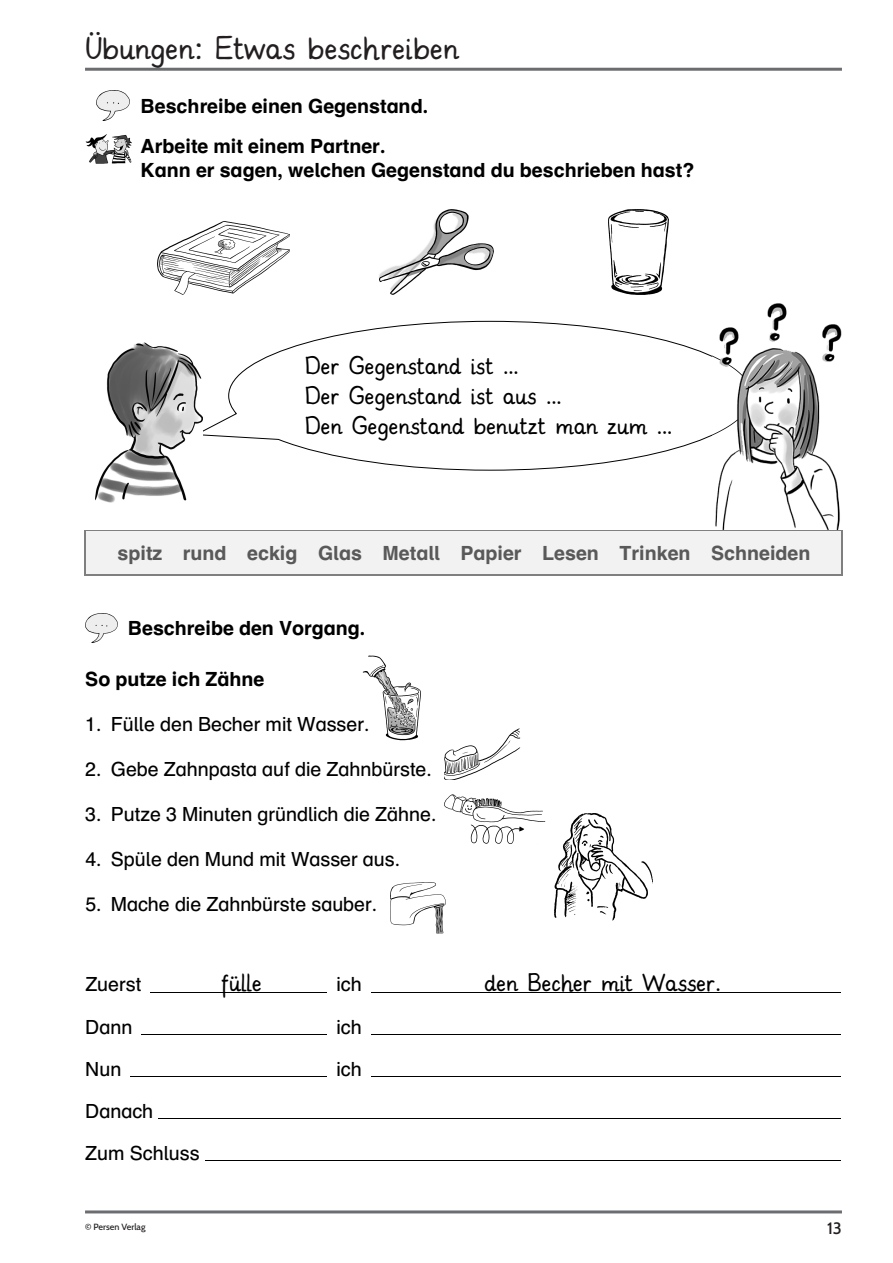
<style>
.page{position:relative;width:893px;height:1263px;background:#fff}
.page>*{position:absolute;margin:0;border:0;box-sizing:border-box;transform-origin:0 0}
.t1{font:36px "Grundschrift GSV";color:#231f20}
.t2{font:27px/29.7px "Grundschrift GSV";color:#000}
.t3{font:19.5px/42px "Auer Schulbuch";color:#000}
.t4{font:700 19.5px/40.3px "Auer Schulbuch";color:#000}
.t5{font:700 19.5px "Auer Schulbuch";color:#595959}
.t6{font:500 16.5px "Cabin";color:#231f20}
.t7{font:12px "Arial";color:#000}
.t8{font:500 9px "Cabin";color:#231f20}
</style>
<div class="page">
<hr style="left:85px;top:68px;width:757px;height:3px;background:#6c6d70">
<hr style="left:85px;top:1210px;width:757px;height:3px;background:#6c6d70">
<svg style="left:202px;top:321px;width:510px;height:150px"></svg>
<img style="left:362px;top:655px;width:59px;height:85px">
<img style="left:712px;top:304px;width:130px;height:226px">
<img style="left:97px;top:91px;width:32px;height:30px">
<img style="left:85px;top:134px;width:46px;height:30px">
<img style="left:158px;top:222px;width:131px;height:72px">
<img style="left:379px;top:209px;width:115px;height:85px">
<img style="left:608px;top:209px;width:60px;height:85px">
<img style="left:96px;top:342px;width:106px;height:161px">
<div style="left:86px;top:531px;width:756px;height:10px;background:#f2f2f2"></div>
<div style="left:86px;top:541px;width:8px;height:24px;background:#f2f2f2"></div>
<div style="left:834px;top:541px;width:8px;height:24px;background:#f2f2f2"></div>
<div style="left:86px;top:565px;width:756px;height:9px;background:#f2f2f2"></div>
<div style="left:94px;top:541px;width:740px;height:24px;background:#f2f2f2"></div>
<hr style="left:86px;top:530px;width:756px;height:1px;background:#7f7f7f">
<hr style="left:85px;top:536px;width:1px;height:38px;background:#7f7f7f">
<hr style="left:86px;top:574px;width:756px;height:1px;background:#7f7f7f">
<hr style="left:842px;top:536px;width:1px;height:38px;background:#7f7f7f">
<img style="left:85px;top:613px;width:33px;height:30px">
<hr style="left:151px;top:992px;width:176px;height:1px;background:#000">
<hr style="left:371px;top:992px;width:469px;height:1px;background:#000">
<hr style="left:142px;top:1034px;width:185px;height:1px;background:#000">
<hr style="left:371px;top:1034px;width:469px;height:1px;background:#000">
<hr style="left:131px;top:1076px;width:196px;height:1px;background:#000">
<hr style="left:371px;top:1076px;width:469px;height:1px;background:#000">
<hr style="left:158px;top:1118px;width:682px;height:1px;background:#000">
<hr style="left:205px;top:1160px;width:635px;height:1px;background:#000">
<img style="left:554px;top:814px;width:99px;height:106px">
<img style="left:444px;top:729px;width:76px;height:51px">
<img style="left:444px;top:794px;width:102px;height:50px">
<img style="left:390px;top:882px;width:55px;height:51px">
<h1 class="t1" style="left:85px;top:28px;width:376px">Übungen: Etwas beschreiben</h1>
<p class="t4" style="left:141px;top:85px;width:289px">Beschreibe einen Gegenstand.<br>Arbeite mit einem Partner.</p>
<p class="t4" style="left:141px;top:150px;width:555px">Kann er sagen, welchen Gegenstand du beschrieben hast?</p>
<h2 class="t2" style="left:306px;top:351px;width:368px">Der Gegenstand ist …<br>Der Gegenstand ist aus …<br>Den Gegenstand benutzt man zum …</h2>
<p class="t5" style="left:117px;top:540px;width:694px">spitz rund eckig Glas Metall Papier Lesen Trinken Schneiden</p>
<p class="t4" style="left:128px;top:607px;width:239px">Beschreibe den Vorgang.</p>
<p class="t4" style="left:85px;top:658px;width:181px">So putze ich Zähne</p>
<p class="t3" style="left:85px;top:703px;width:286px">1. Fülle den Becher mit Wasser.</p>
<p class="t3" style="left:85px;top:748px;width:348px">2. Gebe Zahnpasta auf die Zahnbürste.</p>
<p class="t3" style="left:85px;top:793px;width:353px">3. Putze 3 Minuten gründlich die Zähne.</p>
<p class="t3" style="left:85px;top:838px;width:316px">4. Spüle den Mund mit Wasser aus.</p>
<p class="t3" style="left:85px;top:883px;width:293px">5. Mache die Zahnbürste sauber.</p>
<h2 class="t2" style="left:222px;top:968px;width:42px">fülle</h2>
<h2 class="t2" style="left:484px;top:968px;width:237px">den Becher mit Wasser.</h2>
<p class="t3" style="left:85px;top:963px;width:58px">Zuerst</p>
<p class="t3" style="left:336px;top:963px;width:27px">ich</p>
<p class="t3" style="left:85px;top:1005px;width:49px">Dann</p>
<p class="t3" style="left:336px;top:1005px;width:27px">ich</p>
<p class="t3" style="left:85px;top:1047px;width:38px">Nun</p>
<p class="t3" style="left:336px;top:1047px;width:27px">ich</p>
<p class="t3" style="left:85px;top:1089px;width:116px">Danach<br>Zum Schluss</p>
<p class="t8" style="left:85px;top:1222px;width:62px">© Persen Verlag</p>
<p class="t6" style="left:827px;top:1218px;width:16px">13</p>
<p class="t7" style="left:85px;top:1224px;width:90px">© Persen Verlag</p>
</div>
